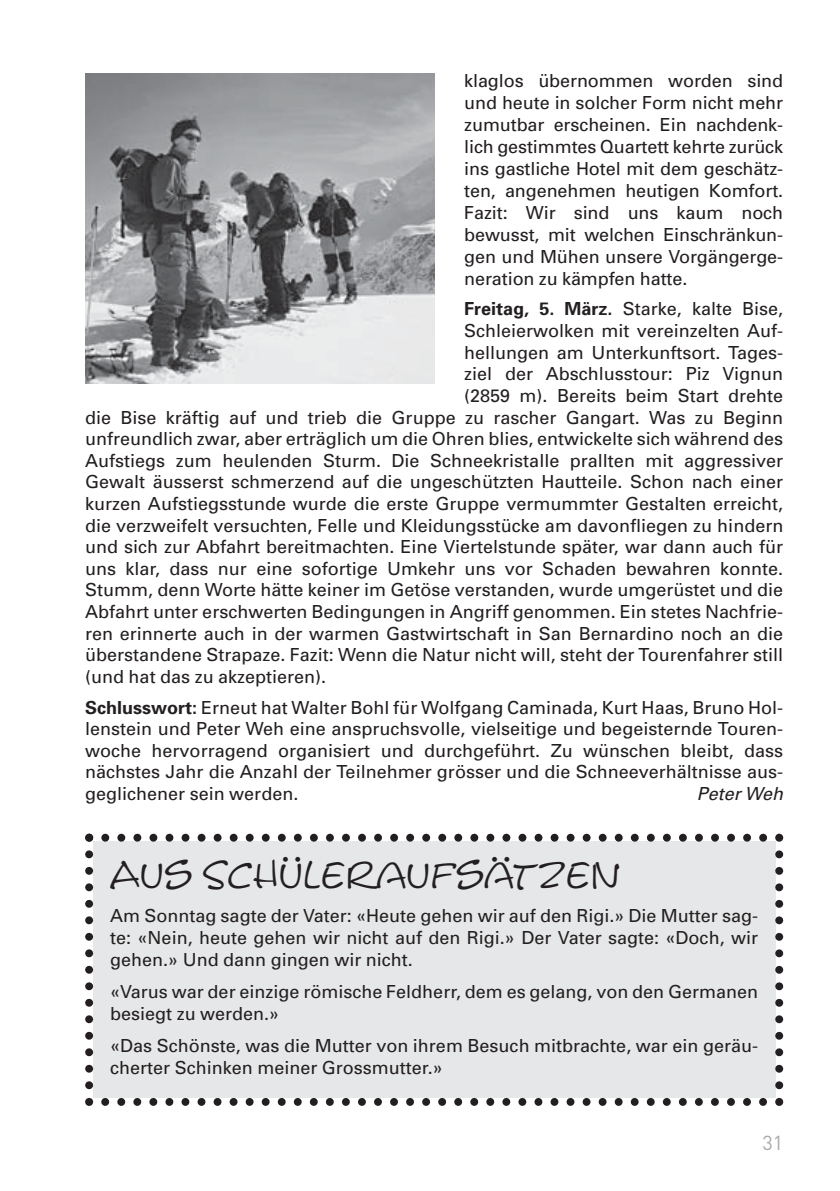
<style>
.page{position:relative;width:840px;height:1191px;background:#fff}
.page>*{position:absolute;margin:0;border:0;box-sizing:border-box;transform-origin:0 0}
.t1{font:36px "Leasterix";color:#231f20}
.t2{font:20px "DIN";color:#a7a9ac}
.t3{font:18px/22px "Univers";color:#231f20;text-align:justify}
.t4{font:italic 18px "Univers";color:#231f20}
.s1{font-weight:700}
</style>
<div class="page">
<img style="left:85px;top:74px;width:349px;height:309px">
<svg style="left:85px;top:833px;width:697px;height:273px;background:#e1e2e3"></svg>
<p class="t3" style="left:464px;top:71px;width:320px">klaglos übernommen worden sind und heute in solcher Form nicht mehr zumutbar erscheinen. Ein nachdenk&shy;lich gestimmtes Quartett kehrte zurück ins gastliche Hotel mit dem geschätz&shy;ten, angenehmen heutigen Komfort.<br>Fazit: Wir sind uns kaum noch bewusst, mit welchen Einschränkun&shy;gen und Mühen unsere Vorgängerge&shy;neration zu kämpfen hatte.</p>
<p class="t3" style="left:464px;top:300px;width:320px"><span class="s1">Freitag, 5. März.</span> Starke, kalte Bise,</p>
<p class="t3" style="left:464px;top:321px;width:320px">Schleierwolken mit vereinzelten Auf-</p>
<p class="t3" style="left:464px;top:343px;width:320px">hellungen am Unterkunftsort. Tages-</p>
<p class="t3" style="left:464px;top:364px;width:320px">ziel der Abschlusstour: Piz Vignun</p>
<p class="t3" style="left:464px;top:386px;width:320px">(2859 m). Bereits beim Start drehte</p>
<p class="t3" style="left:85px;top:408px;width:699px">die Bise kräftig auf und trieb die Gruppe zu rascher Gangart. Was zu Beginn</p>
<p class="t3" style="left:85px;top:429px;width:699px">unfreundlich zwar, aber erträglich um die Ohren blies, entwickelte sich während des</p>
<p class="t3" style="left:85px;top:451px;width:699px">Aufstiegs zum heulenden Sturm. Die Schneekristalle prallten mit aggressiver</p>
<p class="t3" style="left:85px;top:472px;width:699px">Gewalt äusserst schmerzend auf die ungeschützten Hautteile. Schon nach einer</p>
<p class="t3" style="left:85px;top:494px;width:699px">kurzen Aufstiegsstunde wurde die erste Gruppe vermummter Gestalten erreicht,</p>
<p class="t3" style="left:85px;top:516px;width:699px">die verzweifelt versuchten, Felle und Kleidungsstücke am davonfliegen zu hindern</p>
<p class="t3" style="left:85px;top:537px;width:699px">und sich zur Abfahrt bereitmachten. Eine Viertelstunde später, war dann auch für</p>
<p class="t3" style="left:85px;top:559px;width:699px">uns klar, dass nur eine sofortige Umkehr uns vor Schaden bewahren konnte.</p>
<p class="t3" style="left:85px;top:580px;width:699px">Stumm, denn Worte hätte keiner im Getöse verstanden, wurde umgerüstet und die</p>
<p class="t3" style="left:85px;top:602px;width:699px">Abfahrt unter erschwerten Bedingungen in Angriff genommen. Ein stetes Nachfrie-</p>
<p class="t3" style="left:85px;top:624px;width:699px">ren erinnerte auch in der warmen Gastwirtschaft in San Bernardino noch an die</p>
<p class="t3" style="left:85px;top:645px;width:699px">überstandene Strapaze. Fazit: Wenn die Natur nicht will, steht der Tourenfahrer still</p>
<p class="t3" style="left:85px;top:667px;width:242px">(und hat das zu akzeptieren).</p>
<p class="t3" style="left:85px;top:698px;width:699px"><span class="s1">Schlusswort:</span> Erneut hat Walter Bohl für Wolfgang Caminada, Kurt Haas, Bruno Hol&shy;lenstein und Peter Weh eine anspruchsvolle, vielseitige und begeisternde Touren&shy;woche hervorragend organisiert und durchgeführt. Zu wünschen bleibt, dass nächstes Jahr die Anzahl der Teilnehmer grösser und die Schneeverhältnisse aus&shy;geglichener sein werden.</p>
<p class="t4" style="left:696px;top:787px;width:91px">Peter Weh</p>
<h1 class="t1" style="left:110px;top:855px;width:511px">Aus Schüleraufsätzen</h1>
<p class="t3" style="left:110px;top:906px;width:649px">Am Sonntag sagte der Vater: «Heute gehen wir auf den Rigi.» Die Mutter sag&shy;te: «Nein, heute gehen wir nicht auf den Rigi.» Der Vater sagte: «Doch, wir gehen.» Und dann gingen wir nicht.</p>
<p class="t3" style="left:110px;top:982px;width:649px">«Varus war der einzige römische Feldherr, dem es gelang, von den Germanen besiegt zu werden.»</p>
<p class="t3" style="left:110px;top:1036px;width:649px">«Das Schönste, was die Mutter von ihrem Besuch mitbrachte, war ein geräu&shy;cherter Schinken meiner Grossmutter.»</p>
<p class="t2" style="left:761px;top:1135px;width:22px">31</p>
</div>
